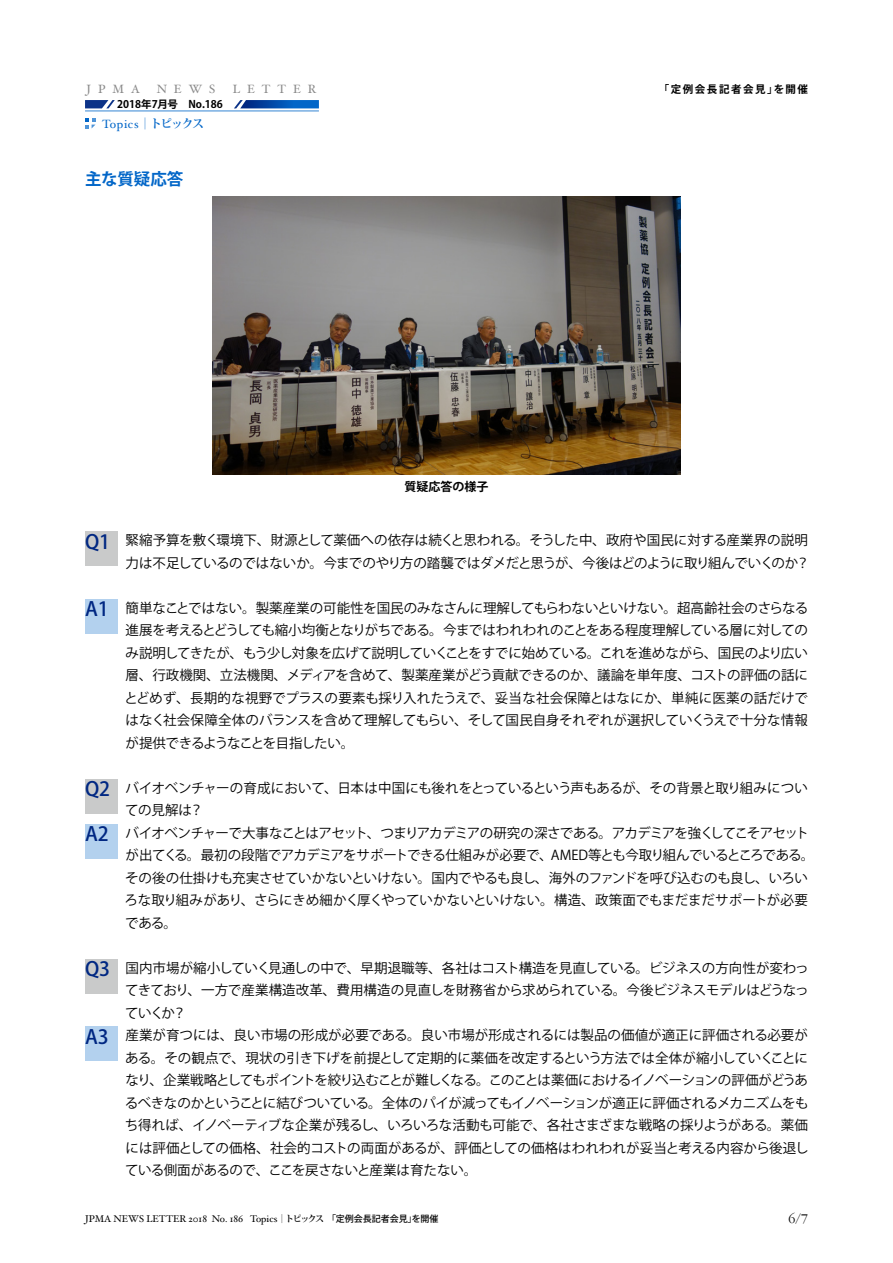
<style>
.page{position:relative;width:893px;height:1263px;background:#fff}
.page>*{position:absolute;margin:0;border:0;box-sizing:border-box;transform-origin:0 0}
.t1{font:500 19.5px "Koz Go Pr 6 N";color:#002782}
.t2{font:700 16.5px "Koz Go Pr 6 N";color:#0266c8}
.t3{font:300 13.8px "Garamond";color:#000}
.t4{font:13.5px/22.5px "Koz Go Pr 6 N";letter-spacing:-.025em;color:#000;text-align:right}
.t5{font:13.5px "Koz Go Pr 6 N";letter-spacing:-.065em;color:#000}
.t6{font:13.5px "Koz Go Pr 6 N";color:#000}
.t7{font:12px "Hoefler Text";letter-spacing:.58em;color:#898989}
.t8{font:12px "Hoefler Text";letter-spacing:.05em;color:#0266c8}
.t9{font:700 12px "Koz Go Pr 6 N";color:#000}
.t10{font:700 10.5px "Koz Go Pr 6 N";color:#000}
.t11{font:700 10.5px "Koz Go Pr 6 N";letter-spacing:.15em;color:#000}
.t12{font:9.75px "Hoefler Text";color:#000}
.s1{font-family:"Koz Min Pr 6 N";font-weight:700}
.s2{font-family:"Koz Min Pro";font-size:9px}
.s3{font-family:"Koz Min Pro";font-weight:700;font-size:9px}
.s4{font-family:"Koz Go Pr 6 N";font-weight:500;font-size:9px}
</style>
<div class="page">
<svg style="left:85px;top:100px;width:30px;height:8px"></svg>
<svg style="left:234px;top:100px;width:85px;height:8px"></svg>
<hr style="left:85px;top:111px;width:234px;height:1px;background:#3585d3">
<img style="left:213px;top:196px;width:467px;height:278px">
<div style="left:85px;top:532px;width:33px;height:34px;background:#c9caca"></div>
<div style="left:85px;top:599px;width:33px;height:34px;background:#b3d1ee"></div>
<div style="left:85px;top:779px;width:33px;height:34px;background:#c9caca"></div>
<div style="left:85px;top:824px;width:33px;height:34px;background:#b3d1ee"></div>
<div style="left:85px;top:959px;width:33px;height:34px;background:#c9caca"></div>
<div style="left:85px;top:1027px;width:33px;height:34px;background:#b3d1ee"></div>
<svg style="left:85px;top:118px;width:11px;height:10px"></svg>
<p class="t7" style="left:87px;top:82px;width:55px">JPMA</p>
<p class="t7" style="left:157px;top:82px;width:60px">NEWS</p>
<p class="t7" style="left:233px;top:82px;width:85px">LETTER</p>
<p class="t10" style="left:117px;top:99px;width:107px">2018年7月号　No.186</p>
<p class="t8" style="left:102px;top:116px;width:104px">Topics<span class="s1">｜トピックス</span></p>
<p class="t2" style="left:85px;top:169px;width:100px">主な質疑応答</p>
<p class="t9" style="left:405px;top:480px;width:85px">質疑応答の様子</p>
<p class="t11" style="left:659px;top:84px;width:151px">「定例会長記者会見」を開催</p>
<p class="t4" style="left:85px;top:529px;width:726px">　　　緊縮予算を敷く環境下、財源として薬価への依存は続くと思われる。そうした中、政府や国民に対する産業界の説明力は不足しているのではないか。今までのやり方の踏襲ではダメだと思うが、今後はどのように取り組んでいくのか？</p>
<p class="t4" style="left:124px;top:597px;width:685px;text-align:justify;text-indent:-39px">　　　簡単なことではない。製薬産業の可能性を国民のみなさんに理解してもらわないといけない。超高齢社会のさらなる進展を考えるとどうしても縮小均衡となりがちである。今まではわれわれのことをある程度理解している層に対してのみ説明してきたが、もう少し対象を広げて説明していくことをすでに始めている。これを進めながら、国民のより広い層、行政機関、立法機関、メディアを含めて、製薬産業がどう貢献できるのか、議論を単年度、コストの評価の話にとどめず、長期的な視野でプラスの要素も採り入れたうえで、妥当な社会保障とはなにか、単純に医薬の話だけではなく社会保障全体のバランスを含めて理解してもらい、そして国民自身それぞれが選択していくうえで十分な情報が提供できるようなことを目指したい。</p>
<p class="t4" style="left:85px;top:777px;width:724px">　　　バイオベンチャーの育成において、日本は中国にも後れをとっているという声もあるが、その背景と取り組みについ</p>
<p class="t4" style="left:125px;top:799px;width:80px">ての見解は？</p>
<p class="t5" style="left:85px;top:825px;width:725px">　　　バイオベンチャーで大事なことはアセット、つまりアカデミアの研究の深さである。アカデミアを強くしてこそアセット</p>
<p class="t4" style="left:126px;top:844px;width:690px">が出てくる。最初の段階でアカデミアをサポートできる仕組みが必要で、AMED等とも今取り組んでいるところである。</p>
<p class="t4" style="left:125px;top:867px;width:684px">その後の仕掛けも充実させていかないといけない。国内でやるも良し、海外のファンドを呼び込むのも良し、いろい</p>
<p class="t4" style="left:125px;top:889px;width:685px">ろな取り組みがあり、さらにきめ細かく厚くやっていかないといけない。構造、政策面でもまだまだサポートが必要</p>
<p class="t4" style="left:125px;top:912px;width:53px">である。</p>
<p class="t4" style="left:85px;top:957px;width:725px">　　　国内市場が縮小していく見通しの中で、早期退職等、各社はコスト構造を見直している。ビジネスの方向性が変わっ</p>
<p class="t4" style="left:125px;top:979px;width:685px">てきており、一方で産業構造改革、費用構造の見直しを財務省から求められている。今後ビジネスモデルはどうなっ</p>
<p class="t4" style="left:125px;top:1002px;width:63px">ていくか？</p>
<p class="t6" style="left:85px;top:1027px;width:724px">　　　産業が育つには、良い市場の形成が必要である。良い市場が形成されるには製品の価値が適正に評価される必要が</p>
<p class="t4" style="left:125px;top:1047px;width:684px">ある。その観点で、現状の引き下げを前提として定期的に薬価を改定するという方法では全体が縮小していくことに</p>
<p class="t5" style="left:126px;top:1072px;width:684px">なり、企業戦略としてもポイントを絞り込むことが難しくなる。このことは薬価におけるイノベーションの評価がどうあ</p>
<p class="t4" style="left:125px;top:1092px;width:685px">るべきなのかということに結びついている。全体のパイが減ってもイノベーションが適正に評価されるメカニズムをも</p>
<p class="t4" style="left:125px;top:1114px;width:684px">ち得れば、イノベーティブな企業が残るし、いろいろな活動も可能で、各社さまざまな戦略の採りようがある。薬価</p>
<p class="t6" style="left:126px;top:1140px;width:684px">には評価としての価格、社会的コストの両面があるが、評価としての価格はわれわれが妥当と考える内容から後退し</p>
<p class="t4" style="left:125px;top:1159px;width:354px">ている側面があるので、ここを戻さないと産業は育たない。</p>
<h1 class="t1" style="left:85px;top:531px;width:27px">Q1</h1>
<h1 class="t1" style="left:85px;top:598px;width:25px">A1</h1>
<h1 class="t1" style="left:85px;top:778px;width:27px">Q2</h1>
<h1 class="t1" style="left:85px;top:823px;width:25px">A2</h1>
<h1 class="t1" style="left:85px;top:958px;width:27px">Q3</h1>
<h1 class="t1" style="left:85px;top:1026px;width:25px">A3</h1>
<p class="t12" style="left:85px;top:1213px;width:355px">JPMA NEWS LETTER 2018 No. 186 Topics<span class="s2">｜</span><span class="s3">トピックス</span> <span class="s4">「定例会長記者会見」を開催</span></p>
<p class="t3" style="left:789px;top:1211px;width:21px">6/7</p>
</div>
